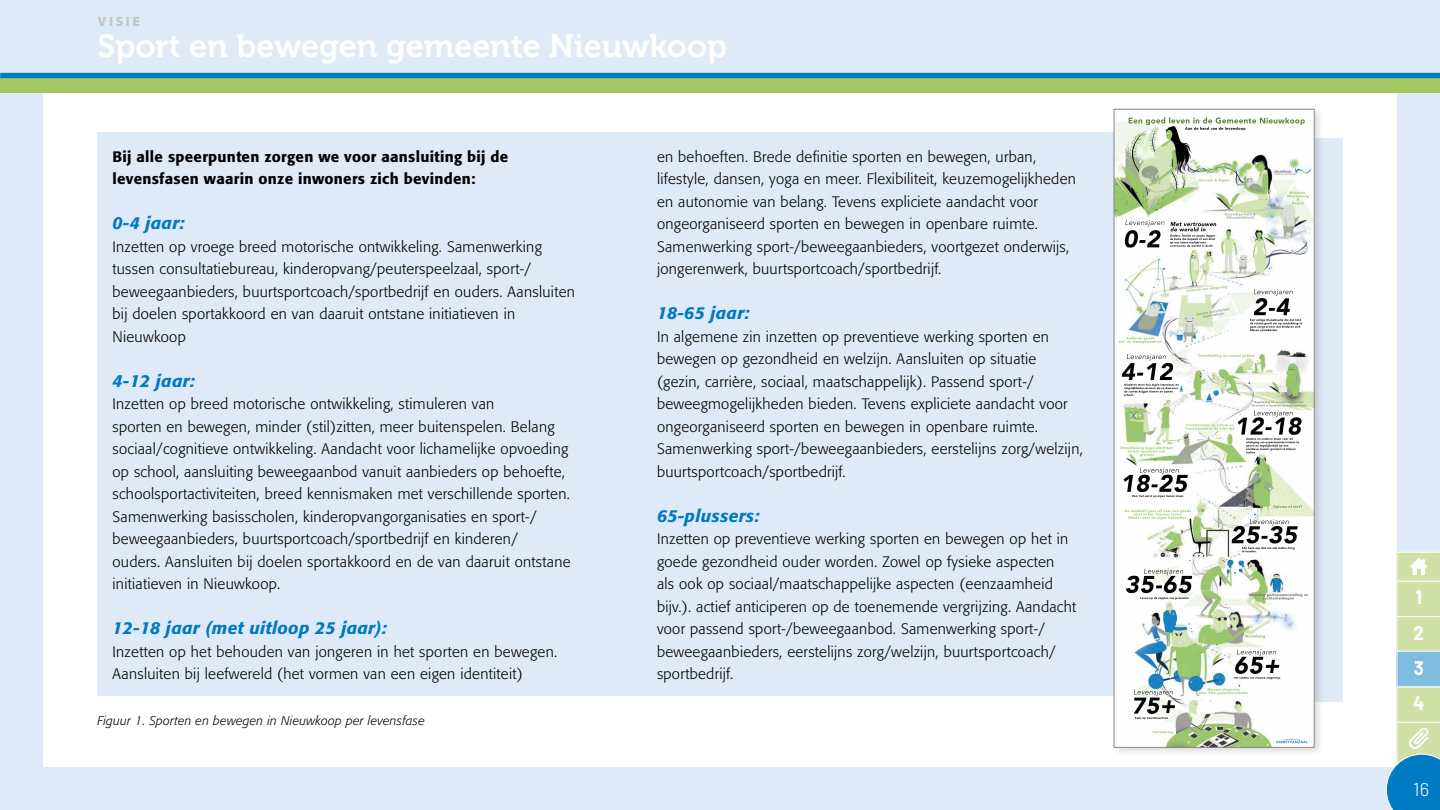
<style>
.page{position:relative;width:1440px;height:810px;background:#fff}
.page>*{position:absolute;margin:0;border:0;box-sizing:border-box;transform-origin:0 0}
.t1{font:32.25px "Museo 700";color:#fff}
.t2{font:700 19.05px "Barlow";color:#fff}
.t3{font:300 18.52px "Barlow";color:#fff}
.t4{font:italic 500 17.25px "Formata";letter-spacing:.02em;color:#0078c2}
.t5{font:300 15px/22.5px "Formata";letter-spacing:.02em;color:#000}
.t6{font:500 15px/22.5px "Formata";letter-spacing:.02em;color:#000}
.t7{font:900 13.58px "Myriad Pro";letter-spacing:.18em;color:#c6c6c6}
.t8{font:italic 300 12.45px "Formata";letter-spacing:.02em;color:#000}
</style>
<div class="page">
<div style="left:0;top:0;width:1440px;height:76px;background:#dfeaf8"></div>
<div style="left:0;top:767px;width:1426px;height:43px;background:#dfeaf8"></div>
<div style="left:0;top:93px;width:43px;height:693px;background:#dfeaf8"></div>
<div style="left:1397px;top:93px;width:43px;height:693px;background:#dfeaf8"></div>
<div style="left:0;top:76px;width:1440px;height:17px;background:#a1c861"></div>
<div style="left:0;top:73px;width:1440px;height:5px;background:#007bc4"></div>
<div style="left:98px;top:132px;width:1044px;height:563px;background:#dfeaf8"></div>
<div style="left:1225px;top:139px;width:117px;height:563px;background:#dfeaf8"></div>
<div style="left:1111px;top:106px;width:213px;height:651px;background:#000;opacity:.15"></div>
<img style="left:1116px;top:111px;width:196px;height:635px">
<img style="left:1173px;top:372px;width:108px;height:3px">
<img style="left:1151px;top:274px;width:34px;height:14px">
<img style="left:1192px;top:127px;width:52px;height:3px">
<img style="left:1170px;top:222px;width:46px;height:4px">
<img style="left:1125px;top:230px;width:36px;height:18px">
<img style="left:1254px;top:298px;width:36px;height:17px">
<img style="left:1170px;top:234px;width:45px;height:3px">
<img style="left:1260px;top:319px;width:41px;height:2px">
<img style="left:1125px;top:220px;width:39px;height:5px">
<img style="left:1254px;top:289px;width:39px;height:5px">
<img style="left:1143px;top:126px;width:40px;height:66px">
<img style="left:1168px;top:175px;width:19px;height:25px">
<img style="left:1121px;top:130px;width:32px;height:75px">
<img style="left:1161px;top:130px;width:11px;height:19px">
<svg style="left:1167px;top:132px;width:3px;height:4px"></svg>
<img style="left:1172px;top:127px;width:20px;height:33px">
<img style="left:1199px;top:179px;width:24px;height:2px">
<svg style="left:1218px;top:308px;width:11px;height:4px"></svg>
<img style="left:1236px;top:213px;width:20px;height:3px">
<img style="left:1289px;top:191px;width:17px;height:3px">
<img style="left:1129px;top:117px;width:161px;height:7px">
<svg style="left:1178px;top:324px;width:7px;height:8px"></svg>
<svg style="left:1192px;top:324px;width:7px;height:15px"></svg>
<img style="left:1122px;top:363px;width:51px;height:17px">
<img style="left:1124px;top:384px;width:40px;height:2px">
<img style="left:1127px;top:354px;width:39px;height:5px">
<img style="left:1237px;top:417px;width:65px;height:18px">
<img style="left:1246px;top:438px;width:45px;height:2px">
<img style="left:1254px;top:410px;width:39px;height:5px">
<img style="left:1123px;top:475px;width:65px;height:17px">
<img style="left:1132px;top:495px;width:46px;height:2px">
<img style="left:1140px;top:467px;width:39px;height:6px">
<img style="left:1256px;top:526px;width:42px;height:18px">
<img style="left:1256px;top:547px;width:37px;height:2px">
<img style="left:1256px;top:519px;width:33px;height:5px">
<img style="left:1126px;top:576px;width:63px;height:17px">
<img style="left:1140px;top:597px;width:49px;height:2px">
<img style="left:1144px;top:568px;width:39px;height:6px">
<img style="left:1240px;top:657px;width:39px;height:17px">
<img style="left:1134px;top:697px;width:41px;height:17px">
<img style="left:1240px;top:677px;width:39px;height:2px">
<img style="left:1135px;top:717px;width:33px;height:2px">
<img style="left:1240px;top:649px;width:36px;height:5px">
<img style="left:1134px;top:689px;width:39px;height:6px">
<img style="left:1198px;top:354px;width:56px;height:3px">
<img style="left:1120px;top:446px;width:51px;height:3px">
<img style="left:1186px;top:424px;width:47px;height:2px">
<img style="left:1272px;top:505px;width:30px;height:3px">
<img style="left:1125px;top:509px;width:64px;height:3px">
<svg style="left:1236px;top:560px;width:9px;height:14px"></svg>
<svg style="left:1209px;top:625px;width:10px;height:5px"></svg>
<img style="left:1248px;top:593px;width:60px;height:3px">
<img style="left:1245px;top:635px;width:20px;height:3px">
<img style="left:1152px;top:731px;width:21px;height:3px">
<img style="left:1163px;top:609px;width:16px;height:24px">
<svg style="left:1217px;top:286px;width:10px;height:3px"></svg>
<img style="left:1142px;top:290px;width:25px;height:34px">
<svg style="left:1153px;top:305px;width:6px;height:2px"></svg>
<img style="left:1131px;top:314px;width:27px;height:19px">
<img style="left:1126px;top:337px;width:29px;height:2px">
<img style="left:1254px;top:401px;width:49px;height:2px">
<img style="left:1203px;top:370px;width:47px;height:50px">
<img style="left:1209px;top:501px;width:47px;height:51px">
<img style="left:1189px;top:560px;width:47px;height:50px">
<img style="left:1201px;top:644px;width:39px;height:60px">
<img style="left:1215px;top:465px;width:22px;height:33px">
<svg style="left:1286px;top:738px;width:13px;height:2px"></svg>
<svg style="left:1168px;top:604px;width:3px;height:5px"></svg>
<div style="left:1114px;top:109px;width:200px;height:639px;border:1px solid #878787"></div>
<svg style="left:1386px;top:552px;width:54px;height:258px"></svg>
<p class="t7" style="left:98px;top:14px;width:44px">VISIE</p>
<h1 class="t1" style="left:98px;top:27px;width:631px">Sport en bewegen gemeente Nieuwkoop</h1>
<p class="t6" style="left:112px;top:145px;width:397px">Bij alle speerpunten zorgen we voor aansluiting bij de levensfasen waarin onze inwoners zich bevinden:</p>
<p class="t4" style="left:112px;top:213px;width:74px">0-4 jaar:</p>
<p class="t5" style="left:112px;top:236px;width:464px">Inzetten op vroege breed motorische ontwikkeling. Samenwerking tussen consultatiebureau, kinderopvang/peuterspeelzaal, sport-/ beweegaanbieders, buurtsportcoach/sportbedrijf en ouders. Aansluiten bij doelen sportakkoord en van daaruit ontstane initiatieven in Nieuwkoop</p>
<p class="t4" style="left:112px;top:370px;width:84px">4-12 jaar:</p>
<p class="t5" style="left:112px;top:393px;width:460px">Inzetten op breed motorische ontwikkeling, stimuleren van<br>sporten en bewegen, minder (stil)zitten, meer buitenspelen. Belang sociaal/cognitieve ontwikkeling. Aandacht voor lichamelijke opvoeding op school, aansluiting beweegaanbod vanuit aanbieders op behoefte, schoolsportactiviteiten, breed kennismaken met verschillende sporten.<br>Samenwerking basisscholen, kinderopvangorganisaties en sport-/ beweegaanbieders, buurtsportcoach/sportbedrijf en kinderen/<br>ouders. Aansluiten bij doelen sportakkoord en de van daaruit ontstane initiatieven in Nieuwkoop.</p>
<p class="t4" style="left:112px;top:618px;width:276px">12-18 jaar (met uitloop 25 jaar):</p>
<p class="t5" style="left:112px;top:641px;width:446px">Inzetten op het behouden van jongeren in het sporten en bewegen.<br>Aansluiten bij leefwereld (het vormen van een eigen identiteit)</p>
<p class="t8" style="left:98px;top:713px;width:329px">Figuur 1. Sporten en bewegen in Nieuwkoop per levensfase</p>
<p class="t5" style="left:657px;top:146px;width:420px">en behoeften. Brede definitie sporten en bewegen, urban, lifestyle, dansen, yoga en meer. Flexibiliteit, keuzemogelijkheden en autonomie van belang. Tevens expliciete aandacht voor ongeorganiseerd sporten en bewegen in openbare ruimte.<br>Samenwerking sport-/beweegaanbieders, voortgezet onderwijs, jongerenwerk, buurtsportcoach/sportbedrijf.</p>
<p class="t4" style="left:657px;top:303px;width:94px">18-65 jaar:</p>
<p class="t5" style="left:657px;top:326px;width:427px">In algemene zin inzetten op preventieve werking sporten en bewegen op gezondheid en welzijn. Aansluiten op situatie (gezin, carrière, sociaal, maatschappelijk). Passend sport-/ beweegmogelijkheden bieden. Tevens expliciete aandacht voor ongeorganiseerd sporten en bewegen in openbare ruimte.<br>Samenwerking sport-/beweegaanbieders, eerstelijns zorg/welzijn, buurtsportcoach/sportbedrijf.</p>
<p class="t4" style="left:657px;top:505px;width:104px">65-plussers:</p>
<p class="t5" style="left:657px;top:528px;width:421px">Inzetten op preventieve werking sporten en bewegen op het in goede gezondheid ouder worden. Zowel op fysieke aspecten<br>als ook op sociaal/maatschappelijke aspecten (eenzaamheid bijv.). actief anticiperen op de toenemende vergrijzing. Aandacht voor passend sport-/beweegaanbod. Samenwerking sport-/ beweegaanbieders, eerstelijns zorg/welzijn, buurtsportcoach/ sportbedrijf.</p>
<p class="t2" style="left:1416px;top:583px;width:8px">1</p>
<p class="t2" style="left:1414px;top:619px;width:12px">2</p>
<p class="t2" style="left:1414px;top:654px;width:12px">3</p>
<p class="t2" style="left:1413px;top:689px;width:13px">4</p>
<p class="t3" style="left:1413px;top:776px;width:18px">16</p>
</div>
